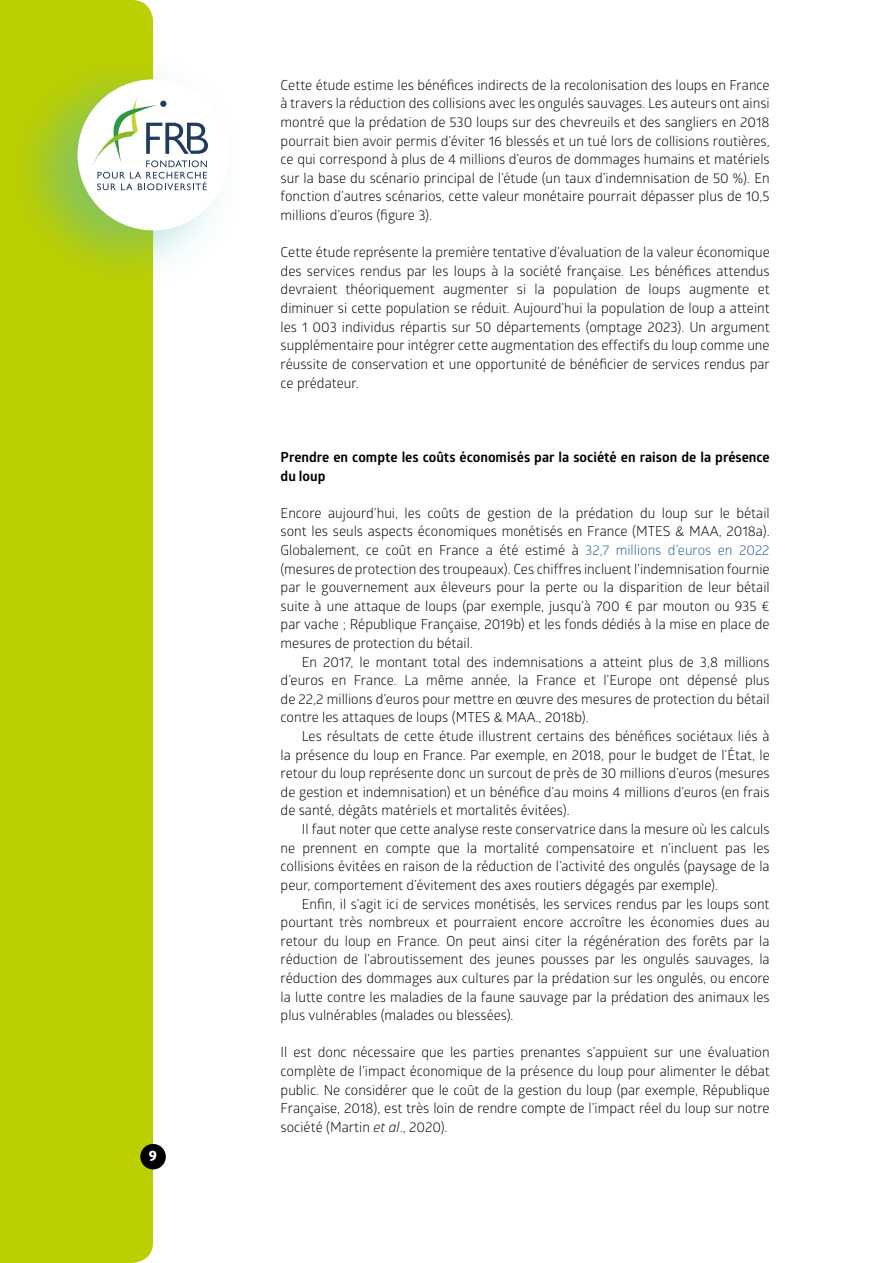
<style>
.page{position:relative;width:893px;height:1263px;background:#fff}
.page>*{position:absolute;margin:0;border:0;box-sizing:border-box;transform-origin:0 0}
.t1{font:700 14.85px "Globerx";color:#fff}
.t2{font:13.8px/18.6px "Glober";color:#000;text-align:justify}
.t3{font:700 13.8px/18.6px "Glober";color:#000}
.s1{color:#275b9b}
.s2{font-style:italic}
</style>
<div class="page">
<div style="left:0;top:0;width:153px;height:1263px;background:#bccf00"></div>
<div style="left:1px;top:48px;width:244px;height:244px;background:#51babc;opacity:.5"></div>
<div style="left:78px;top:79px;width:151px;height:151px;background:#fff;border-radius:50%"></div>
<svg style="left:91px;top:96px;width:117px;height:94px"></svg>
<div style="left:140px;top:1144px;width:26px;height:25px;background:#000;border-radius:50%"></div>
<p class="t1" style="left:149px;top:1145px;width:10px">9</p>
<p class="t2" style="left:281px;top:75px;width:491px">Cette étude estime les bénéfices indirects de la recolonisation des loups en France à travers la réduction des collisions avec les ongulés sauvages. Les auteurs ont ainsi montré que la prédation de 530 loups sur des chevreuils et des sangliers en 2018 pourrait bien avoir permis d’éviter 16 blessés et un tué lors de collisions routières, ce qui correspond à plus de 4 millions d’euros de dommages humains et matériels sur la base du scénario principal de l’étude (un taux d’indemnisation de 50 %). En fonction d’autres scénarios, cette valeur monétaire pourrait dépasser plus de 10,5 millions d’euros (figure 3).</p>
<p class="t2" style="left:281px;top:242px;width:491px">Cette étude représente la première tentative d’évaluation de la valeur économique des services rendus par les loups à la société française. Les bénéfices attendus devraient théoriquement augmenter si la population de loups augmente et diminuer si cette population se réduit. Aujourd’hui la population de loup a atteint les 1 003 individus répartis sur 50 départements (omptage 2023). Un argument supplémentaire pour intégrer cette augmentation des effectifs du loup comme une réussite de conservation et une opportunité de bénéficier de services rendus par ce prédateur.</p>
<p class="t3" style="left:281px;top:447px;width:490px">Prendre en compte les coûts économisés par la société en raison de la présence du loup</p>
<p class="t2" style="left:281px;top:503px;width:491px">Encore aujourd’hui, les coûts de gestion de la prédation du loup sur le bétail sont les seuls aspects économiques monétisés en France (MTES &amp; MAA, 2018a).<br>Globalement, ce coût en France a été estimé à <span class="s1">32,7 millions d’euros en 2022 </span>(mesures de protection des troupeaux). Ces chiffres incluent l’indemnisation fournie par le gouvernement aux éleveurs pour la perte ou la disparition de leur bétail suite à une attaque de loups (par exemple, jusqu’à 700 € par mouton ou 935 € par vache ; République Française, 2019b) et les fonds dédiés à la mise en place de mesures de protection du bétail.</p>
<p class="t2" style="left:281px;top:652px;width:491px;text-indent:21px">En 2017, le montant total des indemnisations a atteint plus de 3,8 millions d’euros en France. La même année, la France et l’Europe ont dépensé plus de 22,2 millions d’euros pour mettre en œuvre des mesures de protection du bétail contre les attaques de loups (MTES &amp; MAA., 2018b).</p>
<p class="t2" style="left:281px;top:726px;width:491px;text-indent:21px">Les résultats de cette étude illustrent certains des bénéfices sociétaux liés à la présence du loup en France. Par exemple, en 2018, pour le budget de l’État, le retour du loup représente donc un surcout de près de 30 millions d’euros (mesures de gestion et indemnisation) et un bénéfice d’au moins 4 millions d’euros (en frais de santé, dégâts matériels et mortalités évitées).</p>
<p class="t2" style="left:281px;top:819px;width:491px;text-indent:21px">Il faut noter que cette analyse reste conservatrice dans la mesure où les calculs ne prennent en compte que la mortalité compensatoire et n’incluent pas les collisions évitées en raison de la réduction de l’activité des ongulés (paysage de la peur, comportement d’évitement des axes routiers dégagés par exemple).</p>
<p class="t2" style="left:281px;top:894px;width:491px;text-indent:21px">Enfin, il s’agit ici de services monétisés, les services rendus par les loups sont pourtant très nombreux et pourraient encore accroître les économies dues au retour du loup en France. On peut ainsi citer la régénération des forêts par la réduction de l’abroutissement des jeunes pousses par les ongulés sauvages, la réduction des dommages aux cultures par la prédation sur les ongulés, ou encore la lutte contre les maladies de la faune sauvage par la prédation des animaux les plus vulnérables (malades ou blessées).</p>
<p class="t2" style="left:281px;top:1042px;width:491px">Il est donc nécessaire que les parties prenantes s’appuient sur une évaluation complète de l’impact économique de la présence du loup pour alimenter le débat public. Ne considérer que le coût de la gestion du loup (par exemple, République Française, 2018), est très loin de rendre compte de l’impact réel du loup sur notre société (Martin <span class="s2">et al</span>., 2020).</p>
</div>
